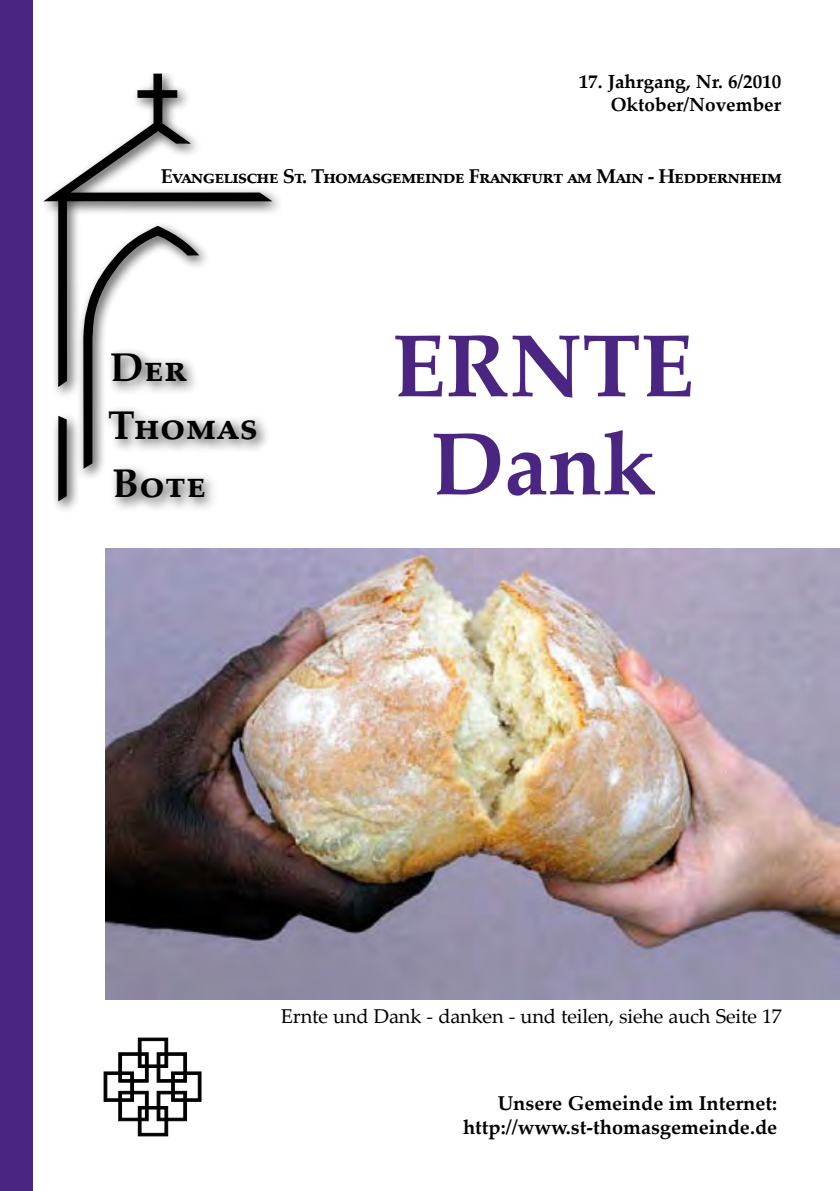
<style>
.page{position:relative;width:840px;height:1191px;background:#fff}
.page>*{position:absolute;margin:0;border:0;box-sizing:border-box;transform-origin:0 0}
.t1{font:700 88px/98px "Palatino Linotype";color:#4b2582;text-align:center}
.t2{font:700 40px/58px "Palatino Linotype";letter-spacing:.01em;color:#000}
.t3{font:700 20px/24px "Palatino Linotype";color:#000;text-align:right}
.t4{font:700 20px "Palatino Linotype";letter-spacing:-.04em;color:#000}
.t5{font:20px "Palatino Linotype";letter-spacing:-.01em;color:#000}
.t6{font:700 19px/22.8px "Palatino Linotype";color:#000;text-align:right}
</style>
<div class="page">
<svg style="left:104px;top:1037px;width:97px;height:99px"></svg>
<svg style="left:43px;top:74px;width:229px;height:427px"></svg>
<div style="left:102px;top:347px;width:167px;height:166px;background:#000;opacity:.75"></div>
<div style="left:0;top:0;width:32px;height:1191px;background:#4b2582"></div>
<img style="left:105px;top:549px;width:734px;height:450px">
<p class="t6" style="left:578px;top:70px;width:204px">17. Jahrgang, Nr. 6/2010<br>Oktober/November</p>
<p class="t4" style="left:161px;top:162px;width:622px">Evangelische St. Thomasgemeinde Frankfurt am Main - Heddernheim</p>
<h2 class="t2" style="left:108px;top:337px;width:151px">Der<br>Thomas<br>Bote</h2>
<h1 class="t1" style="left:392px;top:314px;width:303px">ERNTE<br>Dank</h1>
<p class="t5" style="left:281px;top:1001px;width:502px">Ernte und Dank - danken - und teilen, siehe auch Seite 17</p>
<p class="t3" style="left:463px;top:1090px;width:315px">Unsere Gemeinde im Internet: http://www.st-thomasgemeinde.de</p>
</div>
